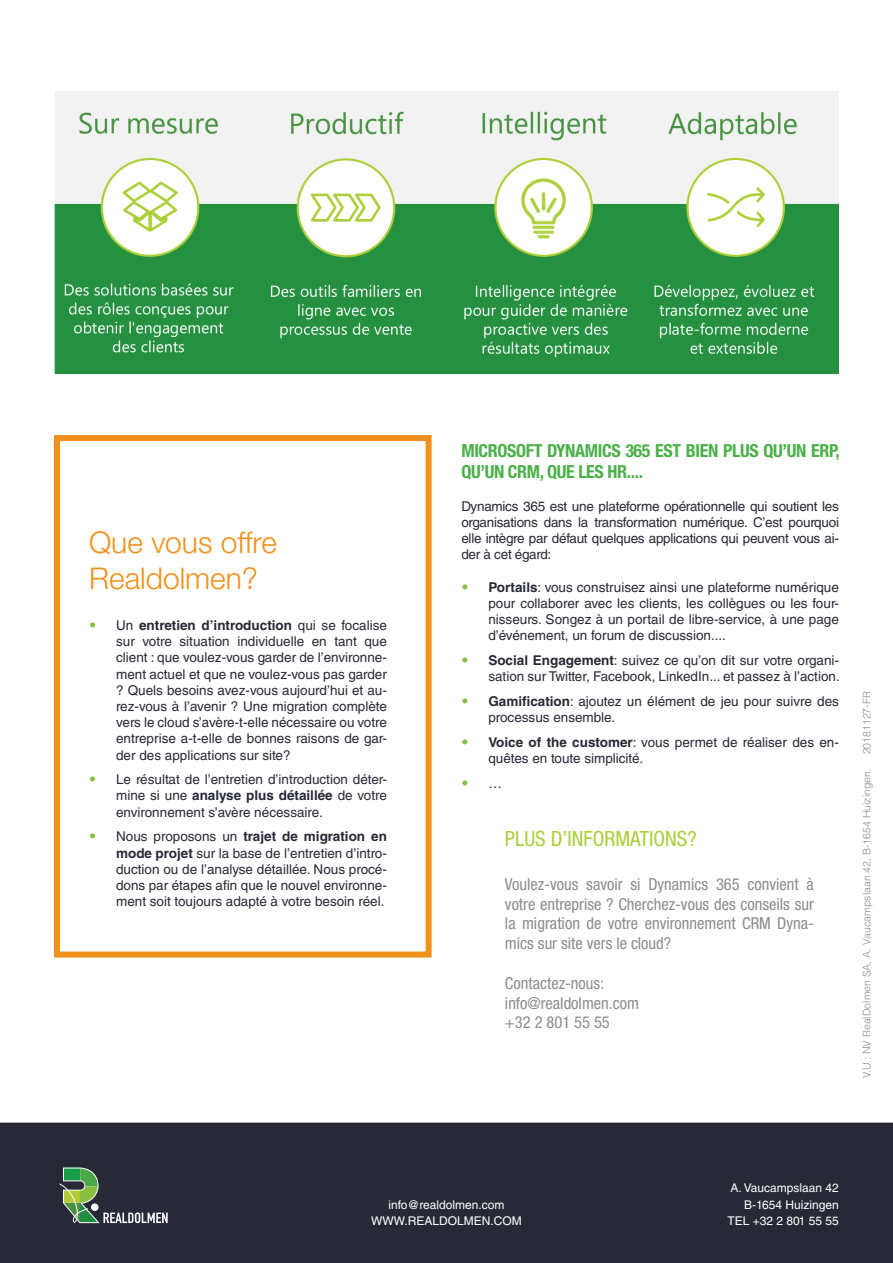
<style>
.page{position:relative;width:893px;height:1263px;background:#fff}
.page>*{position:absolute;margin:0;border:0;box-sizing:border-box;transform-origin:0 0}
.bullet_list_WITH_spa{font:300 30px/36px "Helvetica Neue LT Std";color:#f2901d}
.t1{font:condensed 21px "Helvetica Neue LT Std";color:#abcf38}
.t2{font:700 condensed 18px/21.6px "Helvetica Neue LT Std";letter-spacing:-.02em;color:#4ab048}
.t3{font:condensed 16.5px/19.8px "Helvetica Neue LT Std";color:#8a8c8f;text-align:justify}
.t4{font:700 condensed 14.25px "Helvetica Neue LT Std";color:#81c340}
.t5{font:13.5px/16.2px "Helvetica LT Std";color:#272936;text-align:justify}
.t6{font:12px "Helvetica LT Std";color:#fff}
.t7{font:300 10.5px "Helvetica LT Std";color:#8a8c8f}
.s1{font-family:"Helvetica Neue LT Std";font-weight:700;font-stretch:condensed;font-size:14.25px;color:#81c340}
.s2{font-weight:700}
.s3{font-family:"Helvetica LT Std";font-weight:400;font-stretch:normal;font-size:13.5px;color:#272936}
</style>
<div class="page">
<div style="left:0;top:1123px;width:893px;height:140px;background:#272936"></div>
<img style="left:54px;top:92px;width:785px;height:282px">
<svg style="left:60px;top:1167px;width:108px;height:56px;background:#47574d"></svg>
<div style="left:54px;top:435px;width:378px;height:522px;border:6px solid #f2901d"></div>
<p class="bullet_list_WITH_spa" style="left:89px;top:524px;width:189px">Que vous offre<br>Realdolmen?</p>
<p class="t5" style="left:116px;top:617px;width:272px;text-indent:-27px"><span class="s1">•</span> Un <span class="s2">entretien d’introduction</span> qui se focalise sur votre situation individuelle en tant que client : que voulez-vous garder de l’environne&shy;ment actuel et que ne voulez-vous pas garder ? Quels besoins avez-vous aujourd’hui et au&shy;rez-vous à l’avenir ? Une migration complète vers le cloud s’avère-t-elle nécessaire ou votre entreprise a-t-elle de bonnes raisons de gar&shy;der des applications sur site?</p>
<p class="t5" style="left:116px;top:771px;width:272px;text-indent:-27px"><span class="s1">•</span> Le résultat de l’entretien d’introduction déter&shy;mine si une <span class="s2">analyse plus détaillée</span> de votre environnement s’avère nécessaire.</p>
<p class="t5" style="left:116px;top:828px;width:272px;text-indent:-27px"><span class="s1">•</span> Nous proposons un <span class="s2">trajet de migration en mode projet</span> sur la base de l’entretien d’intro&shy;duction ou de l’analyse détaillée. Nous procé&shy;dons par étapes afin que le nouvel environne&shy;ment soit toujours adapté à votre besoin réel.</p>
<p class="t2" style="left:461px;top:439px;width:380px">MICROSOFT DYNAMICS 365 EST BIEN PLUS QU’UN ERP,<br>QU’UN CRM, QUE LES HR....</p>
<p class="t5" style="left:461px;top:498px;width:379px">Dynamics 365 est une plateforme opérationnelle qui soutient les organisations dans la transformation numérique. C’est pourquoi elle intègre par défaut quelques applications qui peuvent vous ai&shy;der à cet égard:</p>
<p class="t5" style="left:488px;top:579px;width:352px;text-indent:-27px"><span class="s1">•</span> <span class="s2">Portails</span>: vous construisez ainsi une plateforme numérique pour collaborer avec les clients, les collègues ou les four&shy;nisseurs. Songez à un portail de libre-service, à une page d’événement, un forum de discussion....</p>
<p class="t5" style="left:461px;top:652px;width:380px;text-align:right"><span class="s1">•</span> <span class="s2">Social Engagement</span>: suivez ce qu’on dit sur votre organi&shy;sation sur Twitter, Facebook, LinkedIn... et passez à l’action.</p>
<p class="t5" style="left:488px;top:693px;width:352px;text-indent:-27px"><span class="s1">•</span> <span class="s2">Gamification</span>: ajoutez un élément de jeu pour suivre des processus ensemble.</p>
<p class="t5" style="left:488px;top:734px;width:352px;text-indent:-27px"><span class="s1">•</span> <span class="s2">Voice of the customer</span>: vous permet de réaliser des en&shy;quêtes en toute simplicité.</p>
<p class="t4" style="left:461px;top:774px;width:42px">• <span class="s3">…</span></p>
<p class="t1" style="left:505px;top:826px;width:193px">PLUS D’INFORMATIONS?</p>
<p class="t3" style="left:505px;top:874px;width:310px">Voulez-vous savoir si Dynamics 365 convient à votre entreprise ? Cherchez-vous des conseils sur la migration de votre environnement CRM Dyna&shy;mics sur site vers le cloud?</p>
<p class="t3" style="left:505px;top:973px;width:101px">Contactez-nous:</p>
<p class="t3" style="left:505px;top:993px;width:136px">info@realdolmen.com</p>
<p class="t3" style="left:505px;top:1012px;width:106px">+32 2 801 55 55</p>
<p class="t7" style="left:860px;top:754px;width:65px;rotate:-90deg">20181127-FR</p>
<p class="t7" style="left:860px;top:1078px;width:312px;rotate:-90deg">V.U.: NV RealDolmen SA, A. Vaucampslaan 42, B-1654 Huizingen.</p>
<p class="t6" style="left:388px;top:1198px;width:118px">info@realdolmen.com</p>
<p class="t6" style="left:371px;top:1214px;width:152px">WWW.REALDOLMEN.COM</p>
<p class="t6" style="left:730px;top:1181px;width:110px">A. Vaucampslaan 42</p>
<p class="t6" style="left:744px;top:1198px;width:96px">B-1654 Huizingen</p>
<p class="t6" style="left:727px;top:1214px;width:113px">TEL +32 2 801 55 55</p>
</div>
